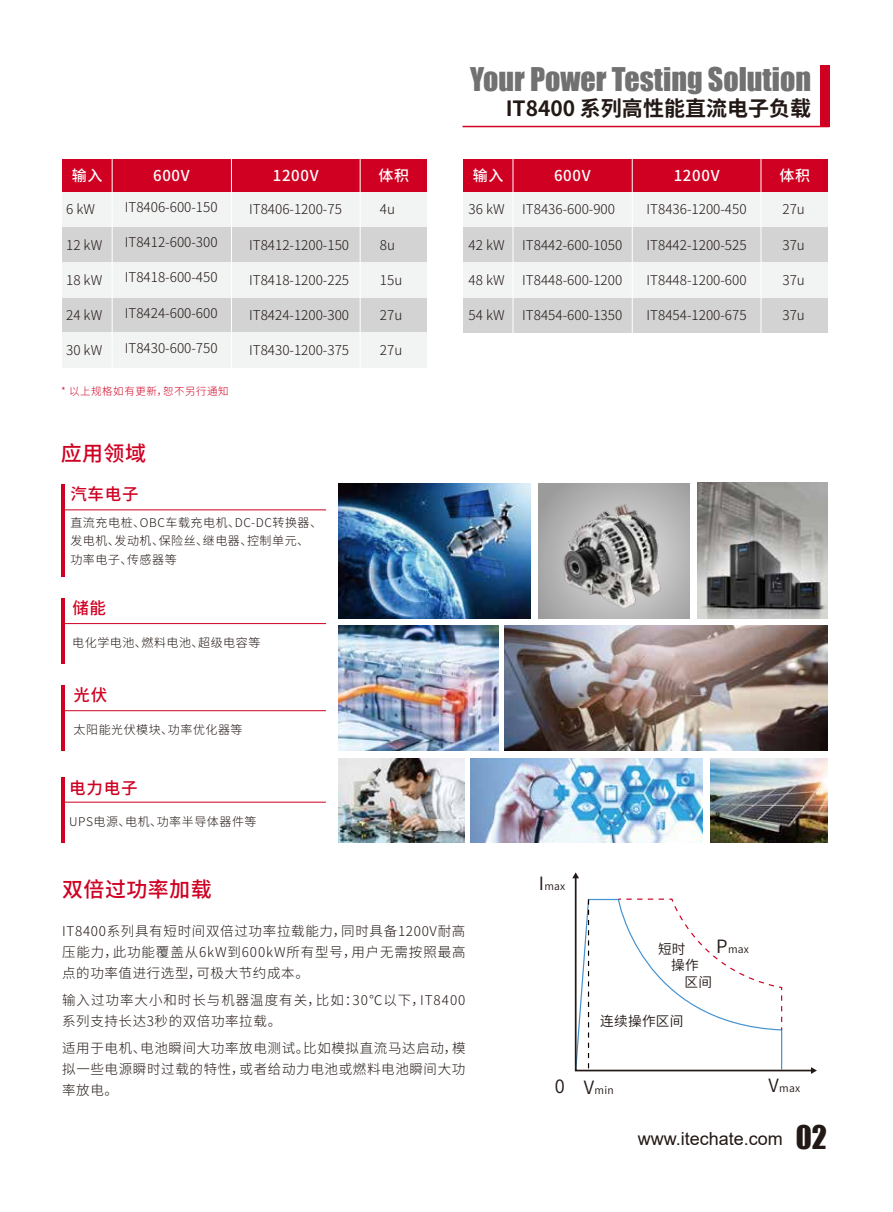
<style>
.page{position:relative;width:893px;height:1212px;background:#fff}
.page>*{position:absolute;margin:0;border:0;box-sizing:border-box;transform-origin:0 0}
.t1{font:30px "Impact";color:#727171}
.t2{font:700 21px "Source Han Sans CN";color:#221815}
.t3{font:500 21px "Source Han Sans CN";letter-spacing:.02em;color:#cf0022}
.t4{font:18.3px "Source Han Sans CN";color:#221815}
.t5{font:18px "Arial";color:#221815}
.t6{font:500 16.5px "Source Han Sans CN";letter-spacing:.045em;color:#cf0022}
.t7{font:500 15px "Source Han Sans CN";letter-spacing:.045em;color:#fff}
.t8{font:13.65px "Source Han Sans CN";letter-spacing:.02em;color:#221815}
.t9{font:300 13.5px/21px "Source Han Sans CN";color:#221815;text-align:justify}
.t10{font:300 13.5px/21px "Source Han Sans CN";letter-spacing:.07em;color:#221815}
.t11{font:300 12px/18.3px "Source Han Sans CN";letter-spacing:.045em;color:#221815}
.t12{font:10.5px "Source Han Sans CN";letter-spacing:.02em;color:#221815}
.t13{font:300 10.5px "Source Han Sans CN";letter-spacing:.05em;color:#cf0022}
.s1{font-size:18.3px}
.s2{font-family:"Impact";font-size:30px}
</style>
<div class="page">
<svg style="left:462px;top:83px;width:368px;height:250px"></svg>
<div style="left:820px;top:65px;width:9px;height:62px;background:#cf0022"></div>
<hr style="left:462px;top:126px;width:367px;height:1px;background:#cf0022">
<svg style="left:572px;top:872px;width:7px;height:6px"></svg>
<svg style="left:811px;top:1067px;width:6px;height:7px"></svg>
<svg style="left:574px;top:898px;width:209px;height:174px"></svg>
<div style="left:62px;top:297px;width:365px;height:36px;background:#d3d3d4"></div>
<div style="left:62px;top:262px;width:365px;height:35px;background:#f2f3f3"></div>
<div style="left:62px;top:333px;width:365px;height:35px;background:#f2f3f3"></div>
<div style="left:62px;top:226px;width:365px;height:36px;background:#d3d3d4"></div>
<div style="left:62px;top:191px;width:365px;height:35px;background:#f2f3f3"></div>
<div style="left:62px;top:159px;width:365px;height:32px;background:#cf0022"></div>
<hr style="left:112px;top:159px;width:1px;height:215px;background:#fff">
<hr style="left:231px;top:159px;width:1px;height:218px;background:#fff">
<hr style="left:360px;top:159px;width:1px;height:218px;background:#fff">
<div style="left:463px;top:297px;width:364px;height:36px;background:#d3d3d4"></div>
<div style="left:463px;top:262px;width:364px;height:35px;background:#f2f3f3"></div>
<div style="left:463px;top:226px;width:364px;height:36px;background:#d3d3d4"></div>
<div style="left:463px;top:191px;width:364px;height:35px;background:#f2f3f3"></div>
<div style="left:463px;top:159px;width:364px;height:32px;background:#cf0022"></div>
<hr style="left:513px;top:159px;width:1px;height:181px;background:#fff">
<hr style="left:632px;top:159px;width:1px;height:181px;background:#fff">
<hr style="left:761px;top:159px;width:1px;height:181px;background:#fff">
<img style="left:339px;top:483px;width:192px;height:135px">
<img style="left:697px;top:483px;width:130px;height:135px">
<img style="left:505px;top:625px;width:322px;height:126px">
<img style="left:339px;top:625px;width:159px;height:126px">
<svg style="left:539px;top:483px;width:150px;height:135px;background:#aeaeae"></svg>
<img style="left:554px;top:502px;width:116px;height:107px">
<img style="left:339px;top:758px;width:126px;height:85px">
<img style="left:471px;top:758px;width:232px;height:85px">
<img style="left:710px;top:758px;width:117px;height:85px">
<hr style="left:61px;top:685px;width:4px;height:66px;background:#cf0022">
<hr style="left:63px;top:710px;width:263px;height:1px;background:#cf0022">
<hr style="left:61px;top:598px;width:4px;height:66px;background:#cf0022">
<hr style="left:63px;top:623px;width:263px;height:1px;background:#cf0022">
<hr style="left:61px;top:777px;width:4px;height:66px;background:#cf0022">
<hr style="left:63px;top:802px;width:263px;height:1px;background:#cf0022">
<hr style="left:61px;top:484px;width:4px;height:93px;background:#cf0022">
<hr style="left:63px;top:510px;width:263px;height:1px;background:#cf0022">
<h1 class="t1" style="left:470px;top:56px;width:342px">Your Power Testing Solution</h1>
<h2 class="t2" style="left:506px;top:97px;width:307px">IT8400 系列高性能直流电子负载</h2>
<p class="t7" style="left:72px;top:167px;width:32px">输入</p>
<p class="t7" style="left:153px;top:167px;width:38px">600V</p>
<p class="t7" style="left:273px;top:167px;width:47px">1200V</p>
<p class="t7" style="left:378px;top:167px;width:32px">体积</p>
<p class="t7" style="left:473px;top:167px;width:32px">输入</p>
<p class="t7" style="left:554px;top:167px;width:38px">600V</p>
<p class="t7" style="left:674px;top:167px;width:47px">1200V</p>
<p class="t7" style="left:779px;top:167px;width:32px">体积</p>
<p class="t9" style="left:66px;top:199px;width:30px">6 kW</p>
<p class="t9" style="left:66px;top:235px;width:38px">12 kW</p>
<p class="t9" style="left:66px;top:270px;width:38px">18 kW</p>
<p class="t9" style="left:66px;top:305px;width:38px">24 kW</p>
<p class="t9" style="left:66px;top:340px;width:38px">30 kW</p>
<p class="t9" style="left:125px;top:197px;width:94px">IT8406-600-150</p>
<p class="t9" style="left:125px;top:232px;width:94px">IT8412-600-300</p>
<p class="t9" style="left:125px;top:267px;width:94px">IT8418-600-450</p>
<p class="t9" style="left:125px;top:302px;width:94px">IT8424-600-600</p>
<p class="t9" style="left:125px;top:338px;width:94px">IT8430-600-750</p>
<p class="t9" style="left:469px;top:199px;width:38px">36 kW</p>
<p class="t9" style="left:469px;top:235px;width:38px">42 kW</p>
<p class="t9" style="left:469px;top:270px;width:38px">48 kW</p>
<p class="t9" style="left:469px;top:305px;width:38px">54 kW</p>
<p class="t9" style="left:647px;top:199px;width:101px">IT8436-1200-450</p>
<p class="t9" style="left:647px;top:235px;width:101px">IT8442-1200-525</p>
<p class="t9" style="left:647px;top:270px;width:101px">IT8448-1200-600</p>
<p class="t9" style="left:647px;top:305px;width:101px">IT8454-1200-675</p>
<p class="t9" style="left:522px;top:199px;width:94px">IT8436-600-900</p>
<p class="t9" style="left:522px;top:235px;width:101px">IT8442-600-1050</p>
<p class="t9" style="left:522px;top:270px;width:101px">IT8448-600-1200</p>
<p class="t9" style="left:522px;top:305px;width:101px">IT8454-600-1350</p>
<p class="t9" style="left:782px;top:199px;width:24px">27u</p>
<p class="t9" style="left:782px;top:235px;width:24px">37u</p>
<p class="t9" style="left:782px;top:270px;width:24px">37u</p>
<p class="t9" style="left:782px;top:305px;width:24px">37u</p>
<p class="t9" style="left:249px;top:199px;width:94px">IT8406-1200-75</p>
<p class="t9" style="left:249px;top:235px;width:101px">IT8412-1200-150</p>
<p class="t9" style="left:249px;top:270px;width:101px">IT8418-1200-225</p>
<p class="t9" style="left:249px;top:305px;width:101px">IT8424-1200-300</p>
<p class="t9" style="left:249px;top:340px;width:101px">IT8430-1200-375</p>
<p class="t9" style="left:380px;top:199px;width:17px">4u</p>
<p class="t9" style="left:380px;top:235px;width:17px">8u</p>
<p class="t9" style="left:380px;top:270px;width:24px">15u</p>
<p class="t9" style="left:380px;top:305px;width:24px">27u</p>
<p class="t9" style="left:380px;top:340px;width:24px">27u</p>
<p class="t13" style="left:61px;top:385px;width:169px">* 以上规格如有更新，恕不另行通知</p>
<h2 class="t3" style="left:61px;top:441px;width:87px">应用领域</h2>
<p class="t6" style="left:70px;top:485px;width:70px">汽车电子</p>
<p class="t11" style="left:70px;top:514px;width:253px">直流充电桩、OBC车载充电机、DC-DC转换器、发电机、发动机、保险丝、继电器、控制单元、功率电子、传感器等</p>
<p class="t6" style="left:72px;top:599px;width:35px">储能</p>
<p class="t11" style="left:72px;top:633px;width:190px">电化学电池、燃料电池、超级电容等</p>
<p class="t6" style="left:74px;top:686px;width:35px">光伏</p>
<p class="t11" style="left:74px;top:721px;width:171px">太阳能光伏模块、功率优化器等</p>
<p class="t6" style="left:69px;top:779px;width:70px">电力电子</p>
<p class="t11" style="left:69px;top:813px;width:189px">UPS电源、电机、功率半导体器件等</p>
<h2 class="t3" style="left:62px;top:877px;width:151px">双倍过功率加载</h2>
<p class="t9" style="left:62px;top:921px;width:405px">IT8400系列具有短时间双倍过功率拉载能力，同时具备1200V耐高压能力，此功能覆盖从6kW到600kW所有型号，用户无需按照最高点的功率值进行选型，可极大节约成本。</p>
<p class="t10" style="left:62px;top:990px;width:405px">输入过功率大小和时长与机器温度有关，比如：30℃以下，IT8400系列支持长达3秒的双倍功率拉载。</p>
<p class="t9" style="left:62px;top:1038px;width:405px">适用于电机、电池瞬间大功率放电测试。比如模拟直流马达启动，模拟一些电源瞬时过载的特性，或者给动力电池或燃料电池瞬间大功率放电。</p>
<p class="t12" style="left:539px;top:880px;width:28px"><span class="s1">I</span>max</p>
<p class="t12" style="left:716px;top:943px;width:34px"><span class="s1">P</span>max</p>
<p class="t8" style="left:658px;top:941px;width:29px">短时</p>
<p class="t8" style="left:671px;top:958px;width:29px">操作</p>
<p class="t8" style="left:684px;top:974px;width:29px">区间</p>
<p class="t8" style="left:600px;top:1013px;width:85px">连续操作区间</p>
<h3 class="t4" style="left:555px;top:1076px;width:12px">0</h3>
<p class="t12" style="left:584px;top:1084px;width:31px"><span class="s1">V</span>min</p>
<p class="t12" style="left:768px;top:1082px;width:33px"><span class="s1">V</span>max</p>
<h3 class="t5" style="left:638px;top:1126px;width:190px">www.itechate.com <span class="s2">02</span></h3>
</div>
